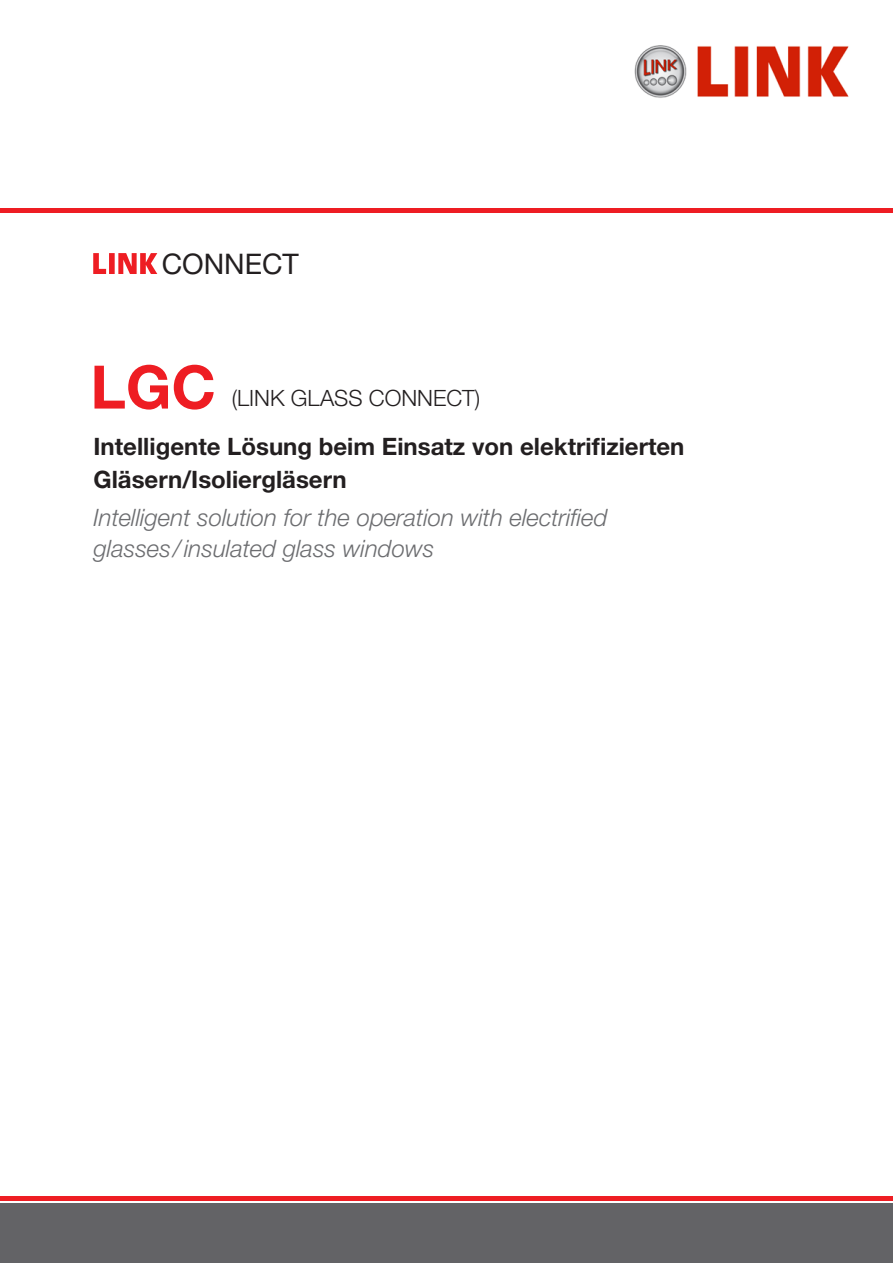
<style>
.page{position:relative;width:893px;height:1263px;background:#fff}
.page>*{position:absolute;margin:0;border:0;box-sizing:border-box;transform-origin:0 0}
.t1{font:700 60px "Helvetica Neue LT Std";color:#ee1d23}
.t2{font:28.35px "Helvetica Neue LT Std";color:#231f20}
.t3{font:italic 300 24px/31.5px "Helvetica Neue LT Std";color:#6c6d70}
.t4{font:700 24px/33px "Helvetica Neue LT Std";color:#231f20}
.t5{font:300 22.5px "Helvetica Neue LT Std";color:#231f20}
</style>
<div class="page">
<div style="left:0;top:1203px;width:893px;height:60px;background:#636366"></div>
<hr style="left:0;top:1197px;width:893px;height:4px;background:#ee1d23">
<div style="left:0;top:208px;width:893px;height:5px;background:#ee1d23"></div>
<img style="left:634px;top:45px;width:215px;height:53px">
<svg style="left:93px;top:253px;width:64px;height:21px"></svg>
<p class="t2" style="left:162px;top:246px;width:139px">CONNECT</p>
<h1 class="t1" style="left:90px;top:350px;width:127px">LGC</h1>
<p class="t5" style="left:232px;top:384px;width:250px">(LINK GLASS CONNECT)</p>
<p class="t4" style="left:94px;top:430px;width:592px">Intelligente Lösung beim Einsatz von elektrifizierten<br>Gläsern/Isoliergläsern</p>
<p class="t3" style="left:94px;top:501px;width:515px">Intelligent solution for the operation with electrified glasses/insulated glass windows</p>
</div>
